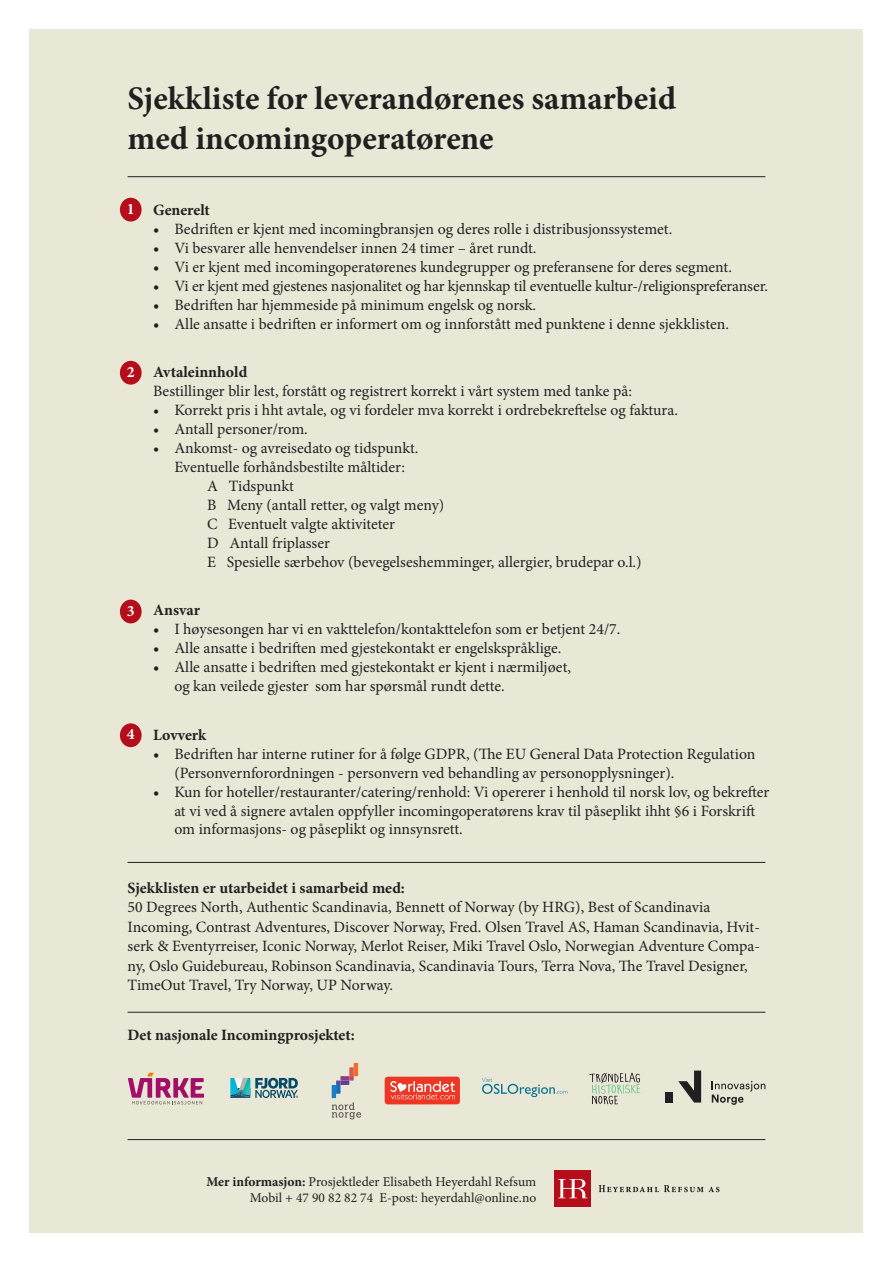
<style>
.page{position:relative;width:893px;height:1263px;background:#fff}
.page>*{position:absolute;margin:0;border:0;box-sizing:border-box;transform-origin:0 0}
.t1{font:700 33px/39.6px "Minion Pro";color:#231f20}
.t2{font:15.75px/18.9px "Minion Pro";letter-spacing:-.005em;color:#231f20}
.t3{font:700 15.75px "Minion Pro";color:#231f20}
.t4{font:700 15.75px "Minion Pro";color:#fff}
.t5{font:13.5px/16.2px "Minion Pro";color:#231f20;text-align:right}
.s1{font-weight:700}
</style>
<div class="page">
<div style="left:30px;top:30px;width:833px;height:1203px;background:#e9e7d6"></div>
<hr style="left:128px;top:176px;width:637px;height:1px;background:#231f20">
<hr style="left:128px;top:862px;width:637px;height:1px;background:#231f20">
<hr style="left:128px;top:1012px;width:637px;height:1px;background:#231f20">
<div style="left:120px;top:198px;width:22px;height:24px;background:#b50e1a;border-radius:50%"></div>
<div style="left:120px;top:361px;width:22px;height:24px;background:#b50e1a;border-radius:50%"></div>
<div style="left:120px;top:600px;width:22px;height:23px;background:#b50e1a;border-radius:50%"></div>
<div style="left:120px;top:723px;width:22px;height:24px;background:#b50e1a;border-radius:50%"></div>
<svg style="left:128px;top:1073px;width:76px;height:32px"></svg>
<svg style="left:230px;top:1078px;width:68px;height:20px"></svg>
<img style="left:242px;top:1078px;width:8px;height:17px">
<svg style="left:332px;top:1063px;width:29px;height:56px"></svg>
<svg style="left:678px;top:1070px;width:23px;height:32px"></svg>
<div style="left:666px;top:1092px;width:7px;height:10px;background:#231f20"></div>
<svg style="left:712px;top:1081px;width:53px;height:24px"></svg>
<svg style="left:482px;top:1077px;width:85px;height:20px"></svg>
<svg style="left:589px;top:1072px;width:51px;height:32px"></svg>
<div style="left:385px;top:1076px;width:75px;height:28px;background:#ee3624;border-radius:3px"></div>
<svg style="left:390px;top:1081px;width:65px;height:18px"></svg>
<hr style="left:128px;top:1139px;width:637px;height:1px;background:#231f20">
<svg style="left:599px;top:1185px;width:120px;height:7px"></svg>
<div style="left:554px;top:1170px;width:37px;height:37px;background:#b50e1a"></div>
<svg style="left:558px;top:1179px;width:29px;height:19px"></svg>
<h1 class="t1" style="left:128px;top:78px;width:550px">Sjekkliste for leverandørenes samarbeid med incomingoperatørene</h1>
<p class="t4" style="left:127px;top:198px;width:9px">1</p>
<p class="t4" style="left:127px;top:361px;width:9px">2</p>
<p class="t4" style="left:127px;top:599px;width:9px">3</p>
<p class="t4" style="left:127px;top:723px;width:9px">4</p>
<p class="t3" style="left:153px;top:199px;width:58px">Generelt</p>
<p class="t2" style="left:153px;top:220px;width:521px"><span class="s1">•</span> Bedriften er kjent med incomingbransjen og deres rolle i distribusjonssystemet.</p>
<p class="t2" style="left:153px;top:239px;width:385px"><span class="s1">•</span> Vi besvarer alle henvendelser innen 24 timer – året rundt.</p>
<p class="t2" style="left:153px;top:257px;width:580px"><span class="s1">•</span> Vi er kjent med incomingoperatørenes kundegrupper og preferansene for deres segment.</p>
<p class="t2" style="left:153px;top:276px;width:617px"><span class="s1">•</span> Vi er kjent med gjestenes nasjonalitet og har kjennskap til eventuelle kultur-/religionspreferanser.</p>
<p class="t2" style="left:153px;top:295px;width:385px"><span class="s1">•</span> Bedriften har hjemmeside på minimum engelsk og norsk.</p>
<p class="t2" style="left:153px;top:314px;width:577px"><span class="s1">•</span> Alle ansatte i bedriften er informert om og innforstått med punktene i denne sjekklisten.</p>
<p class="t3" style="left:153px;top:361px;width:96px">Avtaleinnhold</p>
<p class="t2" style="left:153px;top:382px;width:480px">Bestillinger blir lest, forstått og registrert korrekt i vårt system med tanke på:</p>
<p class="t2" style="left:153px;top:401px;width:526px">• Korrekt pris i hht avtale, og vi fordeler mva korrekt i ordrebekreftelse og faktura.</p>
<p class="t2" style="left:153px;top:420px;width:156px">• Antall personer/rom.</p>
<p class="t2" style="left:153px;top:439px;width:267px">• Ankomst- og avreisedato og tidspunkt.</p>
<p class="t2" style="left:174px;top:458px;width:232px">Eventuelle forhåndsbestilte måltider:</p>
<p class="t2" style="left:207px;top:476px;width:88px">A Tidspunkt</p>
<p class="t2" style="left:207px;top:495px;width:239px">B Meny (antall retter, og valgt meny)</p>
<p class="t2" style="left:207px;top:514px;width:190px">C Eventuelt valgte aktiviteter</p>
<p class="t2" style="left:207px;top:533px;width:124px">D Antall friplasser</p>
<p class="t2" style="left:207px;top:552px;width:436px">E Spesielle særbehov (bevegelseshemminger, allergier, brudepar o.l.)</p>
<p class="t3" style="left:153px;top:599px;width:48px">Ansvar</p>
<p class="t2" style="left:153px;top:620px;width:469px"><span class="s1">•</span> I høysesongen har vi en vakttelefon/kontakttelefon som er betjent 24/7.</p>
<p class="t2" style="left:153px;top:639px;width:410px"><span class="s1">•</span> Alle ansatte i bedriften med gjestekontakt er engelskspråklige.</p>
<p class="t2" style="left:174px;top:658px;width:398px;text-indent:-21px"><span class="s1">•</span> Alle ansatte i bedriften med gjestekontakt er kjent i nærmiljøet, og kan veilede gjester som har spørsmål rundt dette.</p>
<p class="t3" style="left:153px;top:724px;width:55px">Lovverk</p>
<p class="t2" style="left:174px;top:744px;width:583px;text-indent:-21px"><span class="s1">•</span> Bedriften har interne rutiner for å følge GDPR, (The EU General Data Protection Regulation (Personvernforordningen - personvern ved behandling av personopplysninger).</p>
<p class="t2" style="left:174px;top:782px;width:597px;text-indent:-21px"><span class="s1">•</span> Kun for hoteller/restauranter/catering/renhold: Vi opererer i henhold til norsk lov, og bekrefter at vi ved å signere avtalen oppfyller incomingoperatørens krav til påseplikt ihht §6 i Forskrift om informasjons- og påseplikt og innsynsrett.</p>
<p class="t3" style="left:128px;top:877px;width:279px">Sjekklisten er utarbeidet i samarbeid med:</p>
<p class="t2" style="left:128px;top:898px;width:634px;line-height:19.5px">50 Degrees North, Authentic Scandinavia, Bennett of Norway (by HRG), Best of Scandinavia Incoming, Contrast Adventures, Discover Norway, Fred. Olsen Travel AS, Haman Scandinavia, Hvit&shy;serk &amp; Eventyrreiser, Iconic Norway, Merlot Reiser, Miki Travel Oslo, Norwegian Adventure Compa&shy;ny, Oslo Guidebureau, Robinson Scandinavia, Scandinavia Tours, Terra Nova, The Travel Designer, TimeOut Travel, Try Norway, UP Norway.</p>
<p class="t3" style="left:128px;top:1024px;width:229px">Det nasjonale Incomingprosjektet:</p>
<p class="t5" style="left:207px;top:1173px;width:331px"><span class="s1">Mer informasjon:</span> Prosjektleder Elisabeth Heyerdahl Refsum<br>Mobil + 47 90 82 82 74 E-post: heyerdahl@online.no</p>
</div>
